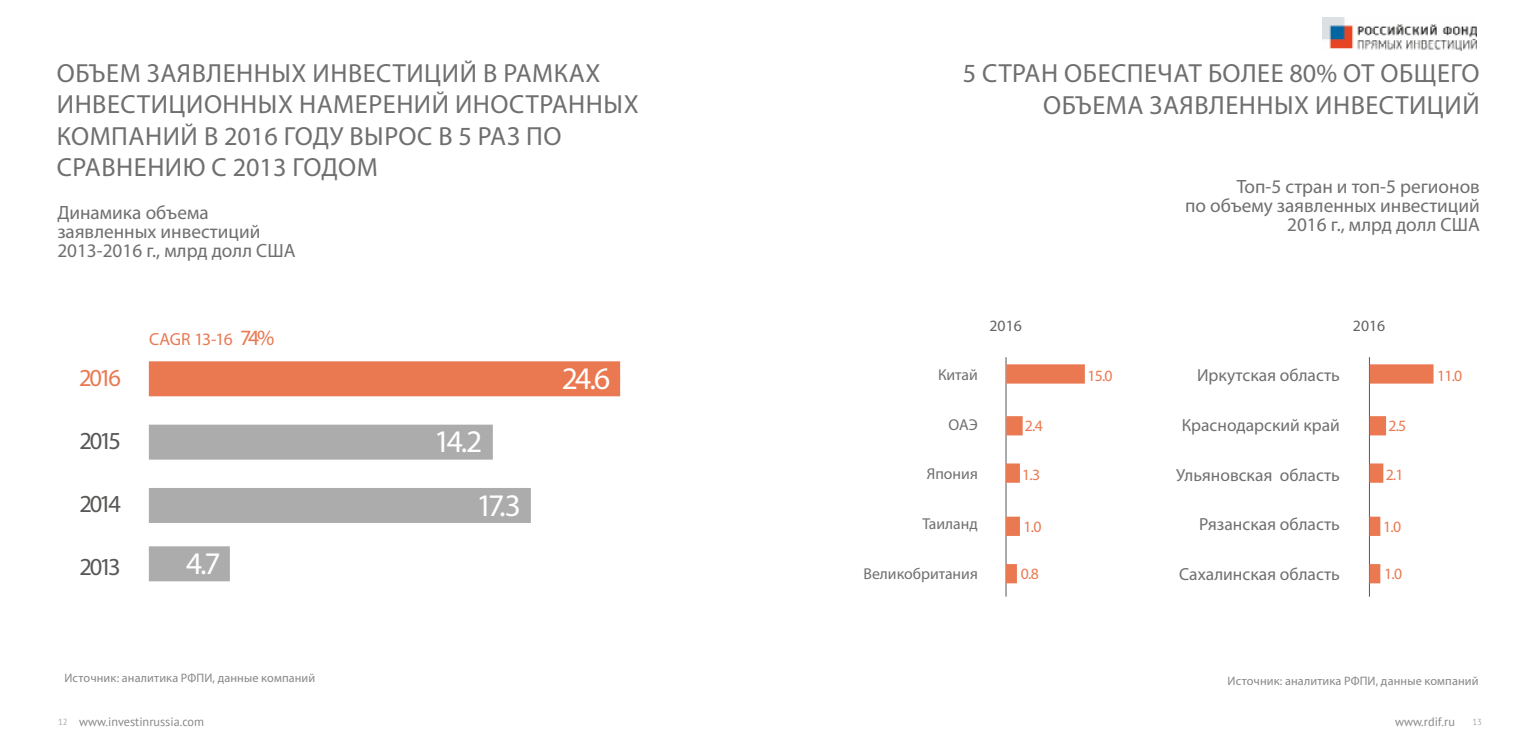
<style>
.page{position:relative;width:1538px;height:745px;background:#fff}
.page>*{position:absolute;margin:0;border:0;box-sizing:border-box;transform-origin:0 0}
.t1{font:31.5px "Myriad Pro";color:#fff}
.t2{font:26.25px/31.5px "Myriad Pro";letter-spacing:.02em;color:#706f6f}
.t3{font:24.5px "Myriad Pro";letter-spacing:-.125em;color:#575756}
.t4{font:24.5px "Myriad Pro";color:#ea7952}
.t5{font:19.25px/19.2px "Myriad Pro";color:#706f6f}
.t6{font:17.5px "Myriad Pro";color:#706f6f}
.t7{font:17.5px "Myriad Pro";letter-spacing:-.025em;color:#ea7952}
.t8{font:15.75px "Myriad Pro";color:#706f6f}
.t9{font:15.75px "Myriad Pro";color:#ea7952}
.t10{font:15.75px "Myriad Pro";color:#646363}
.t11{font:12.25px "Myriad Pro";letter-spacing:.01em;color:#878787}
.t12{font:12.25px "PT Sans";color:#878787}
.t13{font:8.75px "PT Sans";color:#ada6a1}
.s1{font-size:21.88px}
.s2{font-size:8.75px;color:#ada6a1}
</style>
<div class="page">
<img style="left:1322px;top:18px;width:155px;height:32px">
<div style="left:149px;top:546px;width:81px;height:35px;background:#acacac;border:2px solid #acacac"></div>
<div style="left:149px;top:487px;width:382px;height:35px;background:#acacac;border:2px solid #acacac"></div>
<div style="left:149px;top:424px;width:344px;height:35px;background:#acacac;border:2px solid #acacac"></div>
<div style="left:149px;top:361px;width:471px;height:35px;background:#ea7952;border:2px solid #ea7952"></div>
<hr style="left:1005px;top:357px;width:1px;height:239px;background:#575756">
<div style="left:1006px;top:416px;width:17px;height:19px;background:#ea7952"></div>
<div style="left:1006px;top:463px;width:14px;height:19px;background:#ea7952"></div>
<div style="left:1006px;top:516px;width:14px;height:19px;background:#ea7952"></div>
<div style="left:1006px;top:563px;width:11px;height:20px;background:#ea7952"></div>
<div style="left:1006px;top:364px;width:79px;height:19px;background:#ea7952"></div>
<hr style="left:1369px;top:357px;width:1px;height:239px;background:#575756">
<div style="left:1370px;top:416px;width:16px;height:19px;background:#ea7952"></div>
<div style="left:1369px;top:463px;width:14px;height:19px;background:#ea7952"></div>
<div style="left:1369px;top:516px;width:11px;height:19px;background:#ea7952"></div>
<div style="left:1369px;top:563px;width:11px;height:20px;background:#ea7952"></div>
<div style="left:1370px;top:364px;width:63px;height:19px;background:#ea7952"></div>
<p class="t2" style="left:57px;top:57px;width:583px">ОБЪЕМ ЗАЯВЛЕННЫХ ИНВЕСТИЦИЙ В РАМКАХ ИНВЕСТИЦИОННЫХ НАМЕРЕНИЙ ИНОСТРАННЫХ КОМПАНИЙ В 2016 ГОДУ ВЫРОС В 5 РАЗ ПО СРАВНЕНИЮ С 2013 ГОДОМ</p>
<p class="t5" style="left:57px;top:202px;width:240px">Динамика объема заявленных инвестиций<br>2013-2016 г., млрд долл США</p>
<p class="t4" style="left:79px;top:362px;width:43px">2016</p>
<p class="t3" style="left:79px;top:425px;width:43px">2015</p>
<p class="t3" style="left:79px;top:488px;width:43px">2014</p>
<p class="t3" style="left:80px;top:551px;width:43px">2013</p>
<p class="t7" style="left:149px;top:328px;width:127px">CAGR 13-16 <span class="s1">74%</span></p>
<p class="t1" style="left:186px;top:543px;width:36px">4.7</p>
<p class="t11" style="left:64px;top:669px;width:252px">Источник: аналитика РФПИ, данные компаний</p>
<p class="t1" style="left:434px;top:422px;width:50px">14.2</p>
<p class="t1" style="left:476px;top:485px;width:46px">17.3</p>
<p class="t1" style="left:562px;top:359px;width:50px">24.6</p>
<p class="t2" style="left:963px;top:57px;width:518px;text-align:right">5 СТРАН ОБЕСПЕЧАТ БОЛЕЕ 80% ОТ ОБЩЕГО<br>ОБЪЕМА ЗАЯВЛЕННЫХ ИНВЕСТИЦИЙ</p>
<p class="t10" style="left:989px;top:316px;width:34px">2016</p>
<p class="t8" style="left:938px;top:364px;width:41px">Китай</p>
<p class="t8" style="left:948px;top:414px;width:31px">ОАЭ</p>
<p class="t8" style="left:927px;top:464px;width:52px">Япония</p>
<p class="t8" style="left:922px;top:513px;width:57px">Таиланд</p>
<p class="t8" style="left:863px;top:563px;width:116px">Великобритания</p>
<p class="t9" style="left:1025px;top:415px;width:19px">2.4</p>
<p class="t9" style="left:1022px;top:465px;width:19px">1.3</p>
<p class="t9" style="left:1023px;top:516px;width:19px">1.0</p>
<p class="t9" style="left:1021px;top:564px;width:19px">0.8</p>
<p class="t9" style="left:1087px;top:365px;width:27px">15.0</p>
<p class="t5" style="left:1185px;top:176px;width:296px;text-align:right">Топ-5 стран и топ-5 регионов<br>по объему заявленных инвестиций<br>2016 г., млрд долл США</p>
<p class="t10" style="left:1353px;top:316px;width:34px">2016</p>
<p class="t6" style="left:1197px;top:364px;width:144px">Иркутская область</p>
<p class="t6" style="left:1182px;top:414px;width:160px">Краснодарский край</p>
<p class="t6" style="left:1176px;top:463px;width:165px">Ульяновская область</p>
<p class="t6" style="left:1199px;top:513px;width:142px">Рязанская область</p>
<p class="t6" style="left:1179px;top:563px;width:162px">Сахалинская область</p>
<p class="t9" style="left:1388px;top:415px;width:19px">2.5</p>
<p class="t9" style="left:1385px;top:465px;width:19px">2.1</p>
<p class="t9" style="left:1383px;top:516px;width:19px">1.0</p>
<p class="t9" style="left:1384px;top:564px;width:19px">1.0</p>
<p class="t9" style="left:1437px;top:365px;width:27px">11.0</p>
<p class="t11" style="left:1227px;top:673px;width:252px">Источник: аналитика РФПИ, данные компаний</p>
<p class="t12" style="left:58px;top:713px;width:148px"><span class="s2">12</span> www.investinrussia.com</p>
<p class="t12" style="left:1395px;top:713px;width:61px">www.rdif.ru</p>
<p class="t13" style="left:1472px;top:715px;width:11px">13</p>
</div>
